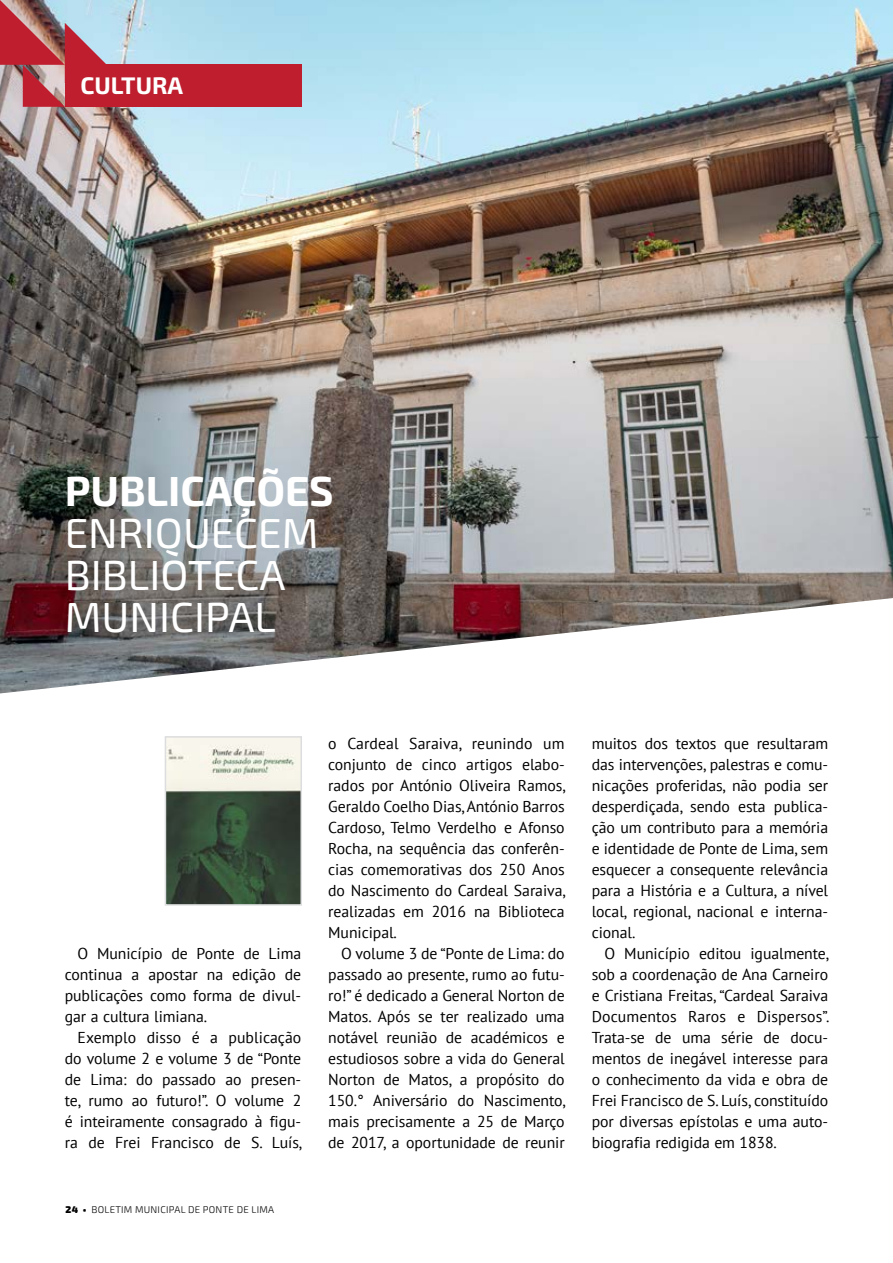
<style>
.page{position:relative;width:893px;height:1263px;background:#fff}
.page>*{position:absolute;margin:0;border:0;box-sizing:border-box;transform-origin:0 0}
.t1{font:42px/42px "Exo 2";color:#fff}
.t2{font:700 42px "Exo 2";color:#fff}
.t3{font:700 24px "Exo 2";color:#fff}
.t4{font:15.75px/21px "PT Sans";letter-spacing:-.005em;color:#000;text-align:justify}
.t5{font:300 9.75px "Exo 2";letter-spacing:.025em;color:#000}
.s1{font-weight:900}
</style>
<div class="page">
<img style="left:0;top:0;width:893px;height:598px">
<img style="left:168px;top:739px;width:131px;height:164px">
<div style="left:165px;top:736px;width:137px;height:170px;border:2px solid #dcddde"></div>
<img style="left:0;top:0;width:125px;height:107px">
<div style="left:65px;top:65px;width:236px;height:42px;background:#be1e2d"></div>
<svg style="left:0;top:598px;width:893px;height:96px"></svg>
<h2 class="t3" style="left:80px;top:71px;width:104px">CULTURA</h2>
<h1 class="t2" style="left:65px;top:466px;width:270px">PUBLICAÇÕES</h1>
<h1 class="t1" style="left:65px;top:513px;width:255px">ENRIQUECEM<br>BIBLIOTECA<br>MUNICIPAL</h1>
<p class="t4" style="left:65px;top:943px;width:238px;text-indent:13px">O Município de Ponte de Lima continua a apostar na edição de publicações como forma de divul&shy;gar a cultura limiana.</p>
<p class="t4" style="left:65px;top:1027px;width:239px;text-indent:13px">Exemplo disso é a publicação do volume 2 e volume 3 de “Ponte de Lima: do passado ao presen&shy;te, rumo ao futuro!”. O volume 2 é inteiramente consagrado à figu&shy;ra de Frei Francisco de S. Luís,</p>
<p class="t5" style="left:66px;top:1204px;width:210px"><span class="s1">24 •</span> BOLETIM MUNICIPAL DE PONTE DE LIMA</p>
<p class="t4" style="left:328px;top:732px;width:239px">o Cardeal Saraiva, reunindo um conjunto de cinco artigos elabo&shy;rados por António Oliveira Ramos, Geraldo Coelho Dias, António Barros Cardoso, Telmo Verdelho e Afonso Rocha, na sequência das conferên&shy;cias comemorativas dos 250 Anos do Nascimento do Cardeal Saraiva, realizadas em 2016 na Biblioteca Municipal.</p>
<p class="t4" style="left:328px;top:942px;width:239px;text-indent:13px">O volume 3 de “Ponte de Lima: do passado ao presente, rumo ao futu&shy;ro!” é dedicado a General Norton de Matos. Após se ter realizado uma notável reunião de académicos e estudiosos sobre a vida do General Norton de Matos, a propósito do 150.° Aniversário do Nascimento, mais precisamente a 25 de Março de 2017, a oportunidade de reunir</p>
<p class="t4" style="left:592px;top:733px;width:238px">muitos dos textos que resultaram das intervenções, palestras e comu&shy;nicações proferidas, não podia ser desperdiçada, sendo esta publica&shy;ção um contributo para a memória e identidade de Ponte de Lima, sem esquecer a consequente relevância para a História e a Cultura, a nível local, regional, nacional e interna&shy;cional.</p>
<p class="t4" style="left:592px;top:942px;width:239px;text-indent:13px">O Município editou igualmente, sob a coordenação de Ana Carneiro e Cristiana Freitas, “Cardeal Saraiva Documentos Raros e Dispersos”.<br>Trata-se de uma série de docu&shy;mentos de inegável interesse para o conhecimento da vida e obra de Frei Francisco de S. Luís, constituído por diversas epístolas e uma auto&shy;biografia redigida em 1838.</p>
</div>
